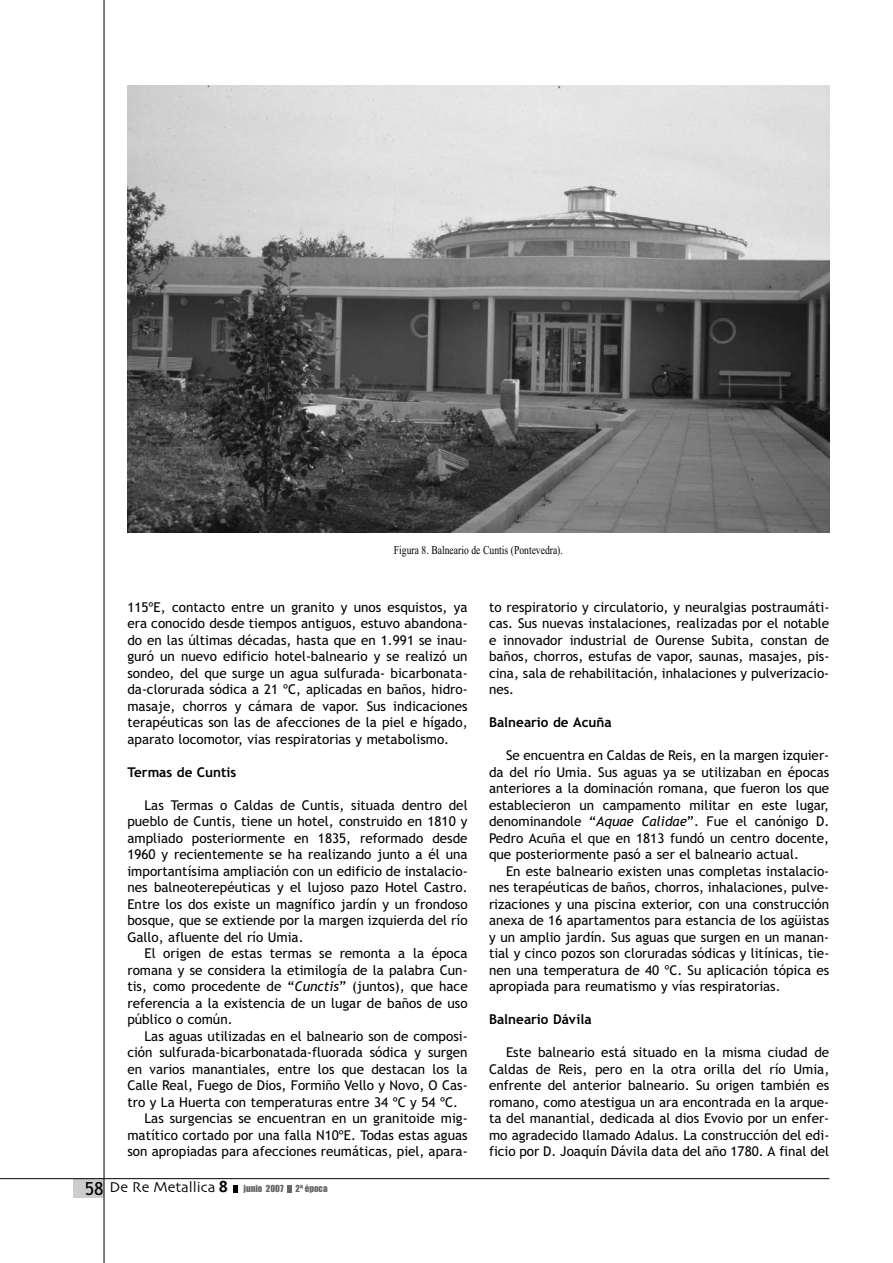
<style>
.page{position:relative;width:893px;height:1263px;background:#fff}
.page>*{position:absolute;margin:0;border:0;box-sizing:border-box;transform-origin:0 0}
.t1{font:18px "Trebuchet MS";color:#000}
.t2{font:15px "Skia";color:#000}
.t3{font:13.5px/16.5px "Trebuchet MS";color:#000;text-align:justify}
.t4{font:700 13.5px "Trebuchet MS";color:#000}
.t5{font:12px "Times New Roman";color:#000;scale:.8 1}
.t6{font:9px "Impact";color:#666}
.s1{font-style:italic}
.s2{font-family:"Officina Sans";font-weight:700;font-size:16.5px}
.s3{font-family:"Impact";font-size:9px;color:#666}
</style>
<div class="page">
<svg style="left:233px;top:1185px;width:5px;height:7px"></svg>
<svg style="left:287px;top:1185px;width:5px;height:7px"></svg>
<div style="left:73px;top:1179px;width:31px;height:18px;background:#ccc"></div>
<hr style="left:104px;top:0;width:1px;height:1263px;background:#000">
<hr style="left:0;top:1178px;width:829px;height:1px;background:#000">
<img style="left:127px;top:85px;width:702px;height:448px">
<p class="t5" style="left:394px;top:546px;width:213px">Figura 8. Balneario de Cuntis (Pontevedra).</p>
<p class="t3" style="left:127px;top:600px;width:342px">115ºE, contacto entre un granito y unos esquistos, ya era conocido desde tiempos antiguos, estuvo abandona&shy;do en las últimas décadas, hasta que en 1.991 se inau&shy;guró un nuevo edificio hotel-balneario y se realizó un sondeo, del que surge un agua sulfurada- bicarbonata&shy;da-clorurada sódica a 21 ºC, aplicadas en baños, hidro&shy;masaje, chorros y cámara de vapor. Sus indicaciones terapéuticas son las de afecciones de la piel e hígado, aparato locomotor, vias respiratorias y metabolismo.</p>
<p class="t4" style="left:127px;top:766px;width:110px">Termas de Cuntis</p>
<p class="t3" style="left:127px;top:798px;width:342px;text-indent:17px">Las Termas o Caldas de Cuntis, situada dentro del pueblo de Cuntis, tiene un hotel, construido en 1810 y ampliado posteriormente en 1835, reformado desde 1960 y recientemente se ha realizando junto a él una importantísima ampliación con un edificio de instalacio&shy;nes balneoterepéuticas y el lujoso pazo Hotel Castro.<br>Entre los dos existe un magnífico jardín y un frondoso bosque, que se extiende por la margen izquierda del río Gallo, afluente del río Umia.</p>
<p class="t3" style="left:127px;top:946px;width:342px;text-indent:17px">El origen de estas termas se remonta a la época romana y se considera la etimilogía de la palabra Cun&shy;tis, como procedente de “<span class="s1">Cunctis</span>” (juntos), que hace referencia a la existencia de un lugar de baños de uso público o común.</p>
<p class="t3" style="left:144px;top:1029px;width:325px">Las aguas utilizadas en el balneario son de composi-</p>
<p class="t3" style="left:127px;top:1045px;width:342px">ción sulfurada-bicarbonatada-fluorada sódica y surgen</p>
<p class="t3" style="left:127px;top:1062px;width:342px">en varios manantiales, entre los que destacan los la</p>
<p class="t3" style="left:127px;top:1078px;width:342px">Calle Real, Fuego de Dios, Formiño Vello y Novo, O Cas-</p>
<p class="t3" style="left:127px;top:1095px;width:332px">tro y La Huerta con temperaturas entre 34 ºC y 54 ºC.</p>
<p class="t3" style="left:144px;top:1111px;width:325px">Las surgencias se encuentran en un granitoide mig-</p>
<p class="t3" style="left:127px;top:1128px;width:342px">matítico cortado por una falla N10ºE. Todas estas aguas</p>
<p class="t3" style="left:127px;top:1144px;width:342px">son apropiadas para afecciones reumáticas, piel, apara-</p>
<h1 class="t1" style="left:85px;top:1181px;width:20px">58</h1>
<p class="t2" style="left:109px;top:1182px;width:176px">De Re Metallica <span class="s2">8</span> <span class="s3">JUNIO 2007</span></p>
<p class="t6" style="left:295px;top:1186px;width:34px">2ª ÉPOCA</p>
<p class="t3" style="left:489px;top:600px;width:342px">to respiratorio y circulatorio, y neuralgias postraumáti&shy;cas. Sus nuevas instalaciones, realizadas por el notable e innovador industrial de Ourense Subita, constan de baños, chorros, estufas de vapor, saunas, masajes, pis&shy;cina, sala de rehabilitación, inhalaciones y pulverizacio&shy;nes.</p>
<p class="t4" style="left:489px;top:717px;width:124px">Balneario de Acuña</p>
<p class="t3" style="left:489px;top:748px;width:342px;text-indent:17px">Se encuentra en Caldas de Reis, en la margen izquier&shy;da del río Umia. Sus aguas ya se utilizaban en épocas anteriores a la dominación romana, que fueron los que establecieron un campamento militar en este lugar, denominandole “<span class="s1">Aquae Calidae</span>”. Fue el canónigo D.<br>Pedro Acuña el que en 1813 fundó un centro docente, que posteriormente pasó a ser el balneario actual.</p>
<p class="t3" style="left:489px;top:864px;width:342px;text-indent:17px">En este balneario existen unas completas instalacio&shy;nes terapéuticas de baños, chorros, inhalaciones, pulve&shy;rizaciones y una piscina exterior, con una construcción anexa de 16 apartamentos para estancia de los agüistas y un amplio jardín. Sus aguas que surgen en un manan&shy;tial y cinco pozos son cloruradas sódicas y litínicas, tie&shy;nen una temperatura de 40 ºC. Su aplicación tópica es apropiada para reumatismo y vías respiratorias.</p>
<p class="t4" style="left:489px;top:1014px;width:104px">Balneario Dávila</p>
<p class="t3" style="left:489px;top:1045px;width:342px;text-indent:17px">Este balneario está situado en la misma ciudad de Caldas de Reis, pero en la otra orilla del río Umia, enfrente del anterior balneario. Su origen también es romano, como atestigua un ara encontrada en la arque&shy;ta del manantial, dedicada al dios Evovio por un enfer&shy;mo agradecido llamado Adalus. La construcción del edi&shy;ficio por D. Joaquín Dávila data del año 1780. A final del</p>
</div>
